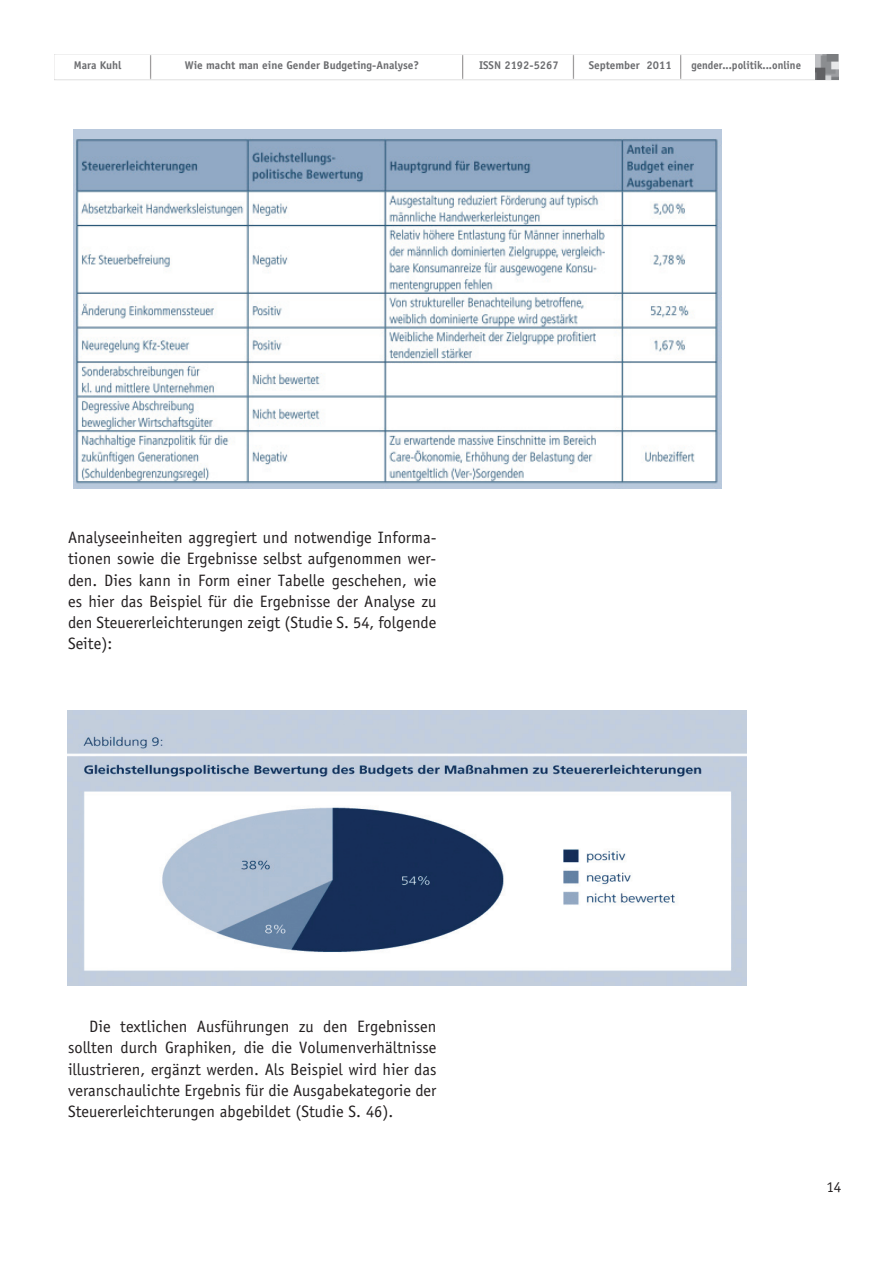
<style>
.page{position:relative;width:893px;height:1263px;background:#fff}
.page>*{position:absolute;margin:0;border:0;box-sizing:border-box;transform-origin:0 0}
.t1{font:16.5px/21.3px "Officina Sans";color:#231f20;text-align:justify}
.t2{font:15px "Officina Sans";color:#231f20}
.t3{font:700 11.25px "Officina Sans";color:#6c6d70}
.t4{font:700 11.25px "Officina Sans";color:#6c6d70;scale:.95 1}
</style>
<div class="page">
<img style="left:815px;top:54px;width:23px;height:25px">
<svg style="left:150px;top:55px;width:1px;height:24px"></svg>
<svg style="left:573px;top:55px;width:1px;height:24px"></svg>
<hr style="left:680px;top:55px;width:2px;height:24px;background:#231f20">
<svg style="left:462px;top:55px;width:1px;height:24px"></svg>
<img style="left:74px;top:130px;width:648px;height:359px">
<img style="left:68px;top:711px;width:679px;height:275px">
<p class="t3" style="left:74px;top:58px;width:49px">Mara Kuhl</p>
<p class="t3" style="left:185px;top:58px;width:236px">Wie macht man eine Gender Budgeting-Analyse?</p>
<p class="t3" style="left:479px;top:58px;width:81px">ISSN 2192-5267</p>
<p class="t3" style="left:589px;top:58px;width:84px">September 2011</p>
<p class="t4" style="left:691px;top:58px;width:117px">gender...politik...online</p>
<p class="t1" style="left:68px;top:527px;width:370px">Analyseeinheiten aggregiert und notwendige Informa&shy;tionen sowie die Ergebnisse selbst aufgenommen wer&shy;den. Dies kann in Form einer Tabelle geschehen, wie es hier das Beispiel für die Ergebnisse der Analyse zu den Steuererleichterungen zeigt (Studie S. 54, folgende Seite):</p>
<p class="t1" style="left:68px;top:1016px;width:370px;text-indent:21px">Die textlichen Ausführungen zu den Ergebnissen sollten durch Graphiken, die die Volumenverhältnisse illustrieren, ergänzt werden. Als Beispiel wird hier das veranschaulichte Ergebnis für die Ausgabekategorie der Steuererleichterungen abgebildet (Studie S. 46).</p>
<p class="t2" style="left:826px;top:1178px;width:16px">14</p>
</div>
